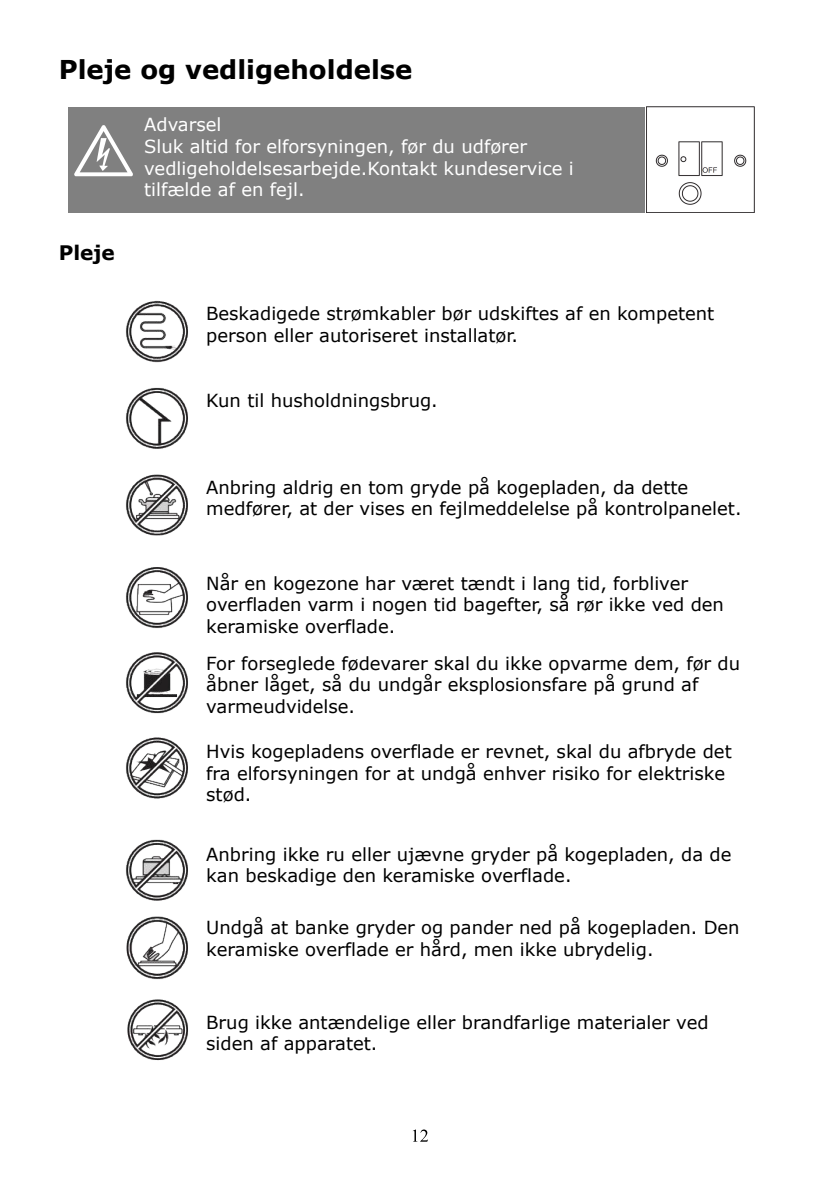
<style>
.page{position:relative;width:840px;height:1191px;background:#fff}
.page>*{position:absolute;margin:0;border:0;box-sizing:border-box;transform-origin:0 0}
.t1{font:700 26px "Verdana";color:#000}
.t2{font:700 20px "Verdana";color:#000}
.t3{font:18px/21.6px "Verdana";color:#000}
.t4{font:18px/21.6px "Verdana";color:#fff}
</style>
<div class="page">
<img style="left:646px;top:107px;width:108px;height:106px">
<div style="left:68px;top:108px;width:576px;height:105px;background:#808080"></div>
<img style="left:74px;top:125px;width:59px;height:52px">
<img style="left:126px;top:300px;width:62px;height:601px">
<img style="left:126px;top:916px;width:62px;height:64px">
<img style="left:127px;top:999px;width:61px;height:62px">
<svg style="left:413px;top:1129px;width:15px;height:12px"></svg>
<h1 class="t1" style="left:59px;top:51px;width:355px">Pleje og vedligeholdelse</h1>
<p class="t2" style="left:59px;top:239px;width:58px">Pleje</p>
<p class="t4" style="left:144px;top:114px;width:431px">Advarsel<br>Sluk altid for elforsyningen, før du udfører vedligeholdelsesarbejde.Kontakt kundeservice i tilfælde af en fejl.</p>
<p class="t3" style="left:206px;top:303px;width:509px">Beskadigede strømkabler bør udskiftes af en kompetent person eller autoriseret installatør.</p>
<p class="t3" style="left:206px;top:390px;width:233px">Kun til husholdningsbrug.</p>
<p class="t3" style="left:206px;top:476px;width:536px">Anbring aldrig en tom gryde på kogepladen, da dette medfører, at der vises en fejlmeddelelse på kontrolpanelet.</p>
<p class="t3" style="left:206px;top:572px;width:519px">Når en kogezone har været tændt i lang tid, forbliver overfladen varm i nogen tid bagefter, så rør ikke ved den keramiske overflade.</p>
<p class="t3" style="left:206px;top:652px;width:535px">For forseglede fødevarer skal du ikke opvarme dem, før du åbner låget, så du undgår eksplosionsfare på grund af varmeudvidelse.</p>
<p class="t3" style="left:206px;top:740px;width:527px">Hvis kogepladens overflade er revnet, skal du afbryde det fra elforsyningen for at undgå enhver risiko for elektriske stød.</p>
<p class="t3" style="left:206px;top:843px;width:526px">Anbring ikke ru eller ujævne gryder på kogepladen, da de kan beskadige den keramiske overflade.</p>
<p class="t3" style="left:206px;top:916px;width:534px">Undgå at banke gryder og pander ned på kogepladen. Den keramiske overflade er hård, men ikke ubrydelig.</p>
<p class="t3" style="left:206px;top:1011px;width:503px">Brug ikke antændelige eller brandfarlige materialer ved siden af apparatet.</p>
</div>
